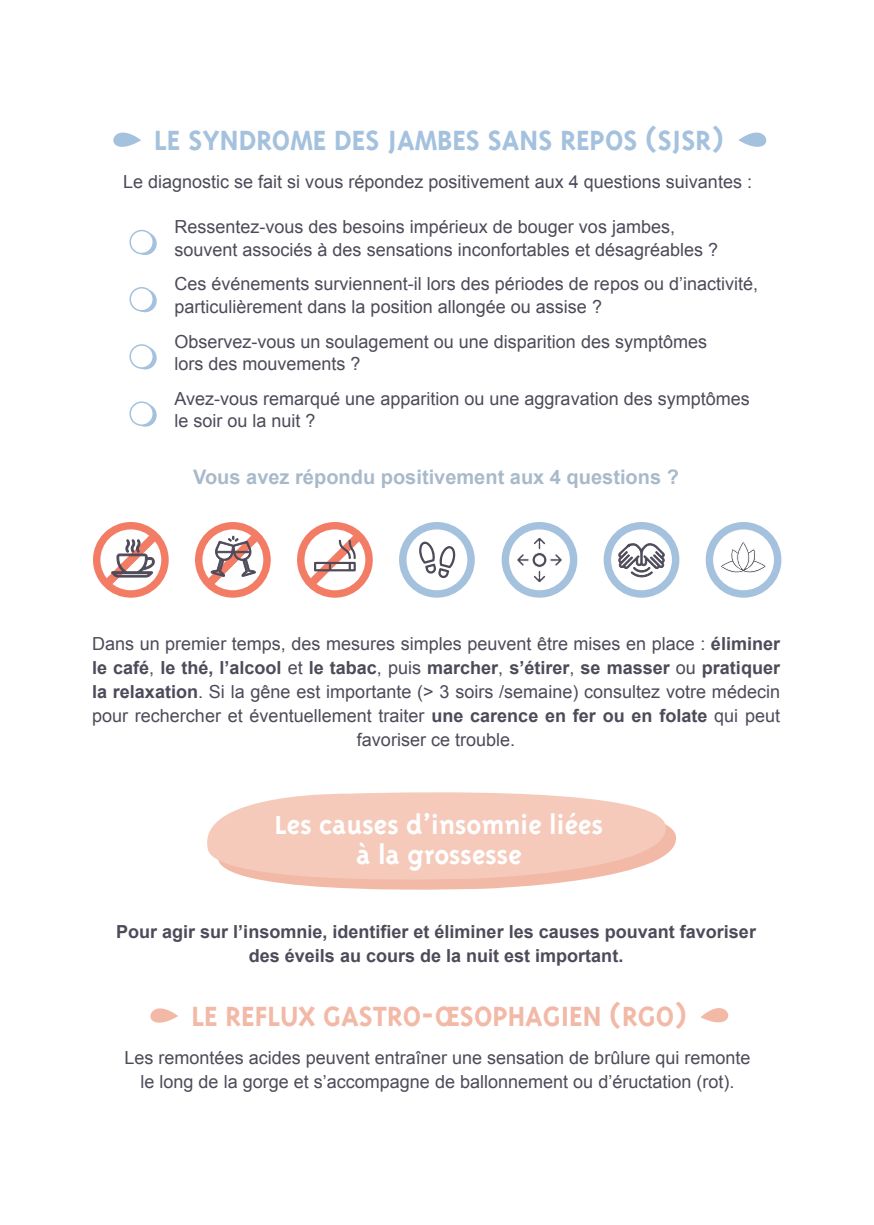
<style>
.page{position:relative;width:874px;height:1225px;background:#fff}
.page>*{position:absolute;margin:0;border:0;box-sizing:border-box;transform-origin:0 0}
.t1{font:700 32px "Triplex";color:#a4c1de}
.t2{font:700 32px "Triplex";color:#f2b9a7}
.t3{font:700 30px/30px "Triplex";color:#fff;text-align:center}
.t4{font:700 20px "Arial";color:#a8baca}
.t5{font:18px/24px "Arial";color:#4e4a59}
.t6{font:700 18px/24px "Arial";color:#4e4a59;text-align:center}
.s1{font-weight:700}
</style>
<div class="page">
<svg style="left:134px;top:232px;width:23px;height:23px"></svg>
<div style="left:130px;top:230px;width:23px;height:23px;background:#fff;border-radius:50%"></div>
<div style="left:129px;top:230px;width:25px;height:24px;border:2px solid #a4c1de;border-radius:50%"></div>
<svg style="left:134px;top:289px;width:23px;height:23px"></svg>
<div style="left:130px;top:288px;width:23px;height:23px;background:#fff;border-radius:50%"></div>
<div style="left:129px;top:287px;width:25px;height:24px;border:2px solid #a4c1de;border-radius:50%"></div>
<svg style="left:134px;top:346px;width:23px;height:23px"></svg>
<div style="left:130px;top:345px;width:23px;height:23px;background:#fff;border-radius:50%"></div>
<div style="left:129px;top:344px;width:25px;height:25px;border:2px solid #a4c1de;border-radius:50%"></div>
<svg style="left:134px;top:404px;width:23px;height:23px"></svg>
<div style="left:130px;top:402px;width:23px;height:23px;background:#fff;border-radius:50%"></div>
<div style="left:129px;top:401px;width:25px;height:25px;border:2px solid #a4c1de;border-radius:50%"></div>
<svg style="left:343px;top:830px;width:333px;height:60px"></svg>
<svg style="left:207px;top:792px;width:466px;height:96px;background:#f6d0c2"></svg>
<div style="left:93px;top:522px;width:76px;height:75px;background:#f37c65;border-radius:50%"></div>
<svg style="left:100px;top:529px;width:61px;height:61px"></svg>
<div style="left:195px;top:522px;width:75px;height:75px;background:#f37c65;border-radius:50%"></div>
<svg style="left:202px;top:529px;width:61px;height:61px"></svg>
<div style="left:297px;top:522px;width:75px;height:75px;background:#f37c65;border-radius:50%"></div>
<svg style="left:304px;top:529px;width:61px;height:61px"></svg>
<div style="left:399px;top:522px;width:75px;height:75px;background:#a4c1de;border-radius:50%"></div>
<div style="left:406px;top:529px;width:61px;height:61px;background:#fff;border-radius:50%"></div>
<div style="left:501px;top:522px;width:76px;height:75px;background:#a4c1de;border-radius:50%"></div>
<div style="left:509px;top:529px;width:60px;height:61px;background:#fff;border-radius:50%"></div>
<div style="left:603px;top:522px;width:76px;height:75px;background:#a4c1de;border-radius:50%"></div>
<div style="left:610px;top:529px;width:61px;height:61px;background:#fff;border-radius:50%"></div>
<div style="left:705px;top:522px;width:76px;height:75px;background:#a4c1de;border-radius:50%"></div>
<div style="left:712px;top:529px;width:61px;height:61px;background:#fff;border-radius:50%"></div>
<svg style="left:307px;top:532px;width:55px;height:55px"></svg>
<svg style="left:618px;top:543px;width:47px;height:34px"></svg>
<svg style="left:205px;top:532px;width:55px;height:55px"></svg>
<svg style="left:719px;top:541px;width:47px;height:32px"></svg>
<svg style="left:419px;top:541px;width:36px;height:37px"></svg>
<svg style="left:516px;top:537px;width:46px;height:46px"></svg>
<svg style="left:700px;top:1008px;width:29px;height:15px"></svg>
<svg style="left:150px;top:1008px;width:28px;height:15px"></svg>
<svg style="left:113px;top:132px;width:28px;height:15px"></svg>
<svg style="left:738px;top:132px;width:29px;height:15px"></svg>
<svg style="left:103px;top:532px;width:55px;height:55px"></svg>
<h1 class="t1" style="left:154px;top:122px;width:570px">LE SYNDROME DES JAMBES SANS REPOS (SJSR)</h1>
<p class="t5" style="left:123px;top:170px;width:630px">Le diagnostic se fait si vous répondez positivement aux 4 questions suivantes :</p>
<p class="t5" style="left:174px;top:216px;width:545px;line-height:22.6px">Ressentez-vous des besoins impérieux de bouger vos jambes, souvent associés à des sensations inconfortables et désagréables ?</p>
<p class="t5" style="left:174px;top:273px;width:585px;line-height:22.6px">Ces événements surviennent-il lors des périodes de repos ou d’inactivité, particulièrement dans la position allongée ou assise ?</p>
<p class="t5" style="left:174px;top:330px;width:534px;line-height:22.6px">Observez-vous un soulagement ou une disparition des symptômes lors des mouvements ?</p>
<p class="t5" style="left:174px;top:387px;width:577px;line-height:22.6px">Avez-vous remarqué une apparition ou une aggravation des symptômes le soir ou la nuit ?</p>
<p class="t4" style="left:193px;top:464px;width:487px">Vous avez répondu positivement aux 4 questions ?</p>
<p class="t5" style="left:92px;top:631px;width:689px;text-align:center">Dans un premier temps, des mesures simples peuvent être mises en place : <span class="s1">éliminer le café</span>, <span class="s1">le thé, l’alcool</span> et <span class="s1">le tabac</span>, puis <span class="s1">marcher</span>, <span class="s1">s’étirer</span>, <span class="s1">se masser</span> ou <span class="s1">pratiquer la relaxation</span>. Si la gêne est importante (&gt; 3 soirs /semaine) consultez votre médecin pour rechercher et éventuellement traiter <span class="s1">une carence en fer ou en folate</span> qui peut favoriser ce trouble.</p>
<h2 class="t3" style="left:275px;top:809px;width:329px">Les causes d’insomnie liées à la grossesse</h2>
<p class="t6" style="left:116px;top:920px;width:641px">Pour agir sur l’insomnie, identifier et éliminer les causes pouvant favoriser des éveils au cours de la nuit est important.</p>
<h1 class="t2" style="left:191px;top:997px;width:496px">LE REFLUX GASTRO-ŒSOPHAGIEN (RGO)</h1>
<p class="t5" style="left:124px;top:1045px;width:627px;text-align:center">Les remontées acides peuvent entraîner une sensation de brûlure qui remonte le long de la gorge et s’accompagne de ballonnement ou d’éructation (rot).</p>
</div>
